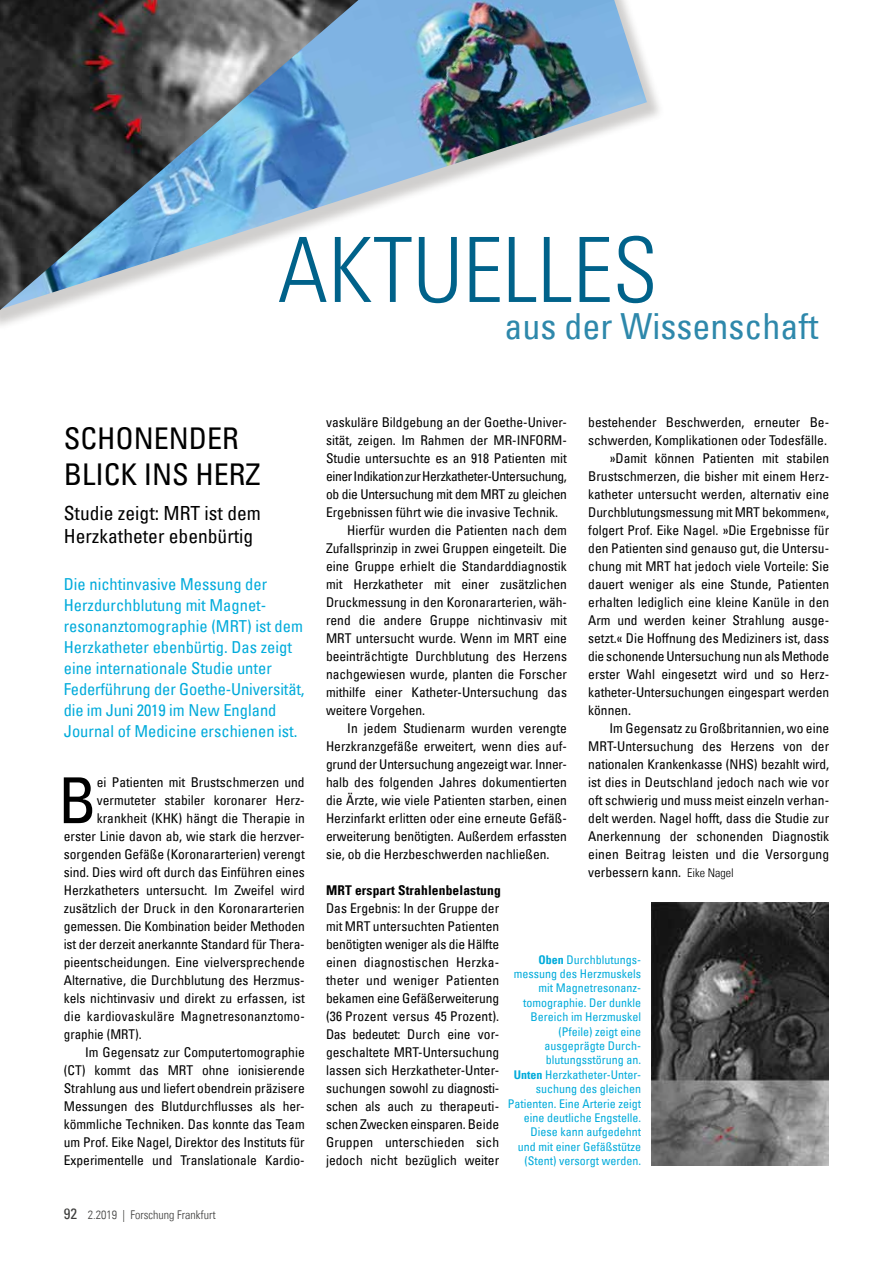
<style>
.page{position:relative;width:893px;height:1263px;background:#fff}
.page>*{position:absolute;margin:0;border:0;box-sizing:border-box;transform-origin:0 0}
.t1{font:90px "Univers Com 47 Light Cond";color:#00628a}
.t2{font:condensed 63.3px "Univers Com 57";color:#000}
.t3{font:condensed 36px "Univers Com 57";color:#2e88ab}
.t4{font:condensed 30px/36px "Univers Com 57";color:#000}
.t5{font:condensed 19.5px/23.4px "Univers Com 57";color:#000}
.t6{font:condensed 16.5px/21px "Univers Com 57";color:#00abdb}
.t7{font:condensed 13.5px/18px "Univers Com 57";color:#000;text-align:justify}
.t8{font:condensed 13.5px "Univers Com 57";letter-spacing:-.025em;color:#000}
.t9{font:condensed 13.5px "Univers Com 57";letter-spacing:.02em;color:#000}
.t10{font:condensed 13.5px "Univers Com 57";letter-spacing:-.02em;color:#000}
.t11{font:13.5px "Univers Com 67 Bold Cond";letter-spacing:.01em;color:#000}
.t12{font:condensed 12px/14.4px "Univers Com 57";color:#00abdb;text-align:right}
.t13{font:12px "Univers Com 47 Light Cond";color:#3c3c3b}
.s1{font-family:"Univers Com 57";font-stretch:condensed;font-size:15px}
.s2{font-family:"Univers Com 47 Light Cond";font-stretch:normal;font-size:12px}
.s3{font-family:"Univers Com 67 Bold Cond";font-stretch:normal}
</style>
<div class="page">
<img style="left:358px;top:0;width:289px;height:212px">
<img style="left:0;top:0;width:358px;height:310px">
<img style="left:651px;top:902px;width:178px;height:263px">
<h1 class="t1" style="left:278px;top:216px;width:381px">AKTUELLES</h1>
<h3 class="t3" style="left:504px;top:304px;width:315px">aus der Wissenschaft</h3>
<h3 class="t4" style="left:64px;top:420px;width:198px">SCHONENDER<br>BLICK INS HERZ</h3>
<h3 class="t5" style="left:64px;top:501px;width:199px">Studie zeigt: MRT ist dem<br>Herzkatheter ebenbürtig</h3>
<p class="t6" style="left:64px;top:573px;width:242px">Die nichtinvasive Messung der Herzdurchblutung mit Magnet&shy;resonanztomographie (MRT) ist dem Herzkatheter ebenbürtig. Das zeigt eine internationale Studie unter Federführung der Goethe-Universität, die im Juni 2019 im New England Journal of Medicine erschienen ist.</p>
<h2 class="t2" style="left:58px;top:760px;width:40px">B</h2>
<p class="t7" style="left:97px;top:773px;width:209px">ei Patienten mit Brustschmerzen und</p>
<p class="t7" style="left:97px;top:791px;width:209px">vermuteter stabiler koronarer Herz-</p>
<p class="t7" style="left:97px;top:809px;width:209px">krankheit (KHK) hängt die Therapie in</p>
<p class="t7" style="left:64px;top:827px;width:242px">erster Linie davon ab, wie stark die herzver-</p>
<p class="t7" style="left:64px;top:845px;width:242px">sorgenden Gefäße (Koronararterien) verengt</p>
<p class="t7" style="left:64px;top:863px;width:242px">sind. Dies wird oft durch das Einführen eines</p>
<p class="t7" style="left:64px;top:881px;width:242px">Herzkatheters untersucht. Im Zweifel wird</p>
<p class="t7" style="left:64px;top:899px;width:242px">zusätzlich der Druck in den Koronararterien</p>
<p class="t7" style="left:64px;top:917px;width:242px">gemessen. Die Kombination beider Methoden</p>
<p class="t7" style="left:64px;top:935px;width:242px">ist der derzeit anerkannte Standard für Thera-</p>
<p class="t7" style="left:64px;top:953px;width:242px">pieentscheidungen. Eine vielversprechende</p>
<p class="t7" style="left:64px;top:971px;width:242px">Alternative, die Durchblutung des Herzmus-</p>
<p class="t7" style="left:64px;top:989px;width:242px">kels nichtinvasiv und direkt zu erfassen, ist</p>
<p class="t9" style="left:64px;top:1008px;width:242px">die kardiovaskuläre Magnetresonanztomo-</p>
<p class="t7" style="left:64px;top:1025px;width:79px">graphie (MRT).</p>
<p class="t7" style="left:85px;top:1043px;width:221px">Im Gegensatz zur Computertomographie</p>
<p class="t7" style="left:64px;top:1061px;width:242px">(CT) kommt das MRT ohne ionisierende</p>
<p class="t7" style="left:64px;top:1079px;width:242px">Strahlung aus und liefert obendrein präzisere</p>
<p class="t7" style="left:64px;top:1097px;width:242px">Messungen des Blutdurchflusses als her-</p>
<p class="t7" style="left:64px;top:1115px;width:242px">kömmliche Techniken. Das konnte das Team</p>
<p class="t7" style="left:64px;top:1133px;width:242px">um Prof. Eike Nagel, Direktor des Instituts für</p>
<p class="t7" style="left:64px;top:1151px;width:242px">Experimentelle und Translationale Kardio-</p>
<p class="t13" style="left:64px;top:1208px;width:153px"><span class="s1">92</span> 2.2019 | Forschung Frankfurt</p>
<p class="t7" style="left:326px;top:413px;width:242px">vaskuläre Bildgebung an der Goethe-Univer-</p>
<p class="t7" style="left:326px;top:431px;width:242px">sität, zeigen. Im Rahmen der MR-INFORM-</p>
<p class="t7" style="left:326px;top:449px;width:242px">Studie untersuchte es an 918 Patienten mit</p>
<p class="t8" style="left:326px;top:468px;width:242px">einer Indikation zur Herzkatheter-Untersuchung,</p>
<p class="t10" style="left:326px;top:486px;width:242px">ob die Untersuchung mit dem MRT zu gleichen</p>
<p class="t7" style="left:326px;top:503px;width:234px">Ergebnissen führt wie die invasive Technik.</p>
<p class="t7" style="left:347px;top:521px;width:221px">Hierfür wurden die Patienten nach dem</p>
<p class="t7" style="left:326px;top:539px;width:242px">Zufallsprinzip in zwei Gruppen eingeteilt. Die</p>
<p class="t7" style="left:326px;top:557px;width:242px">eine Gruppe erhielt die Standarddiagnostik</p>
<p class="t7" style="left:326px;top:575px;width:242px">mit Herzkatheter mit einer zusätzlichen</p>
<p class="t7" style="left:326px;top:593px;width:242px">Druckmessung in den Koronararterien, wäh-</p>
<p class="t7" style="left:326px;top:611px;width:242px">rend die andere Gruppe nichtinvasiv mit</p>
<p class="t7" style="left:326px;top:629px;width:242px">MRT untersucht wurde. Wenn im MRT eine</p>
<p class="t7" style="left:326px;top:647px;width:242px">beeinträchtigte Durchblutung des Herzens</p>
<p class="t7" style="left:326px;top:665px;width:242px">nachgewiesen wurde, planten die Forscher</p>
<p class="t7" style="left:326px;top:683px;width:242px">mithilfe einer Katheter-Untersuchung das</p>
<p class="t7" style="left:326px;top:701px;width:101px">weitere Vorgehen.</p>
<p class="t7" style="left:347px;top:719px;width:221px">In jedem Studienarm wurden verengte</p>
<p class="t7" style="left:326px;top:737px;width:242px">Herzkranzgefäße erweitert, wenn dies auf-</p>
<p class="t7" style="left:326px;top:755px;width:242px">grund der Untersuchung angezeigt war. Inner-</p>
<p class="t7" style="left:326px;top:773px;width:242px">halb des folgenden Jahres dokumentierten</p>
<p class="t7" style="left:326px;top:791px;width:242px">die Ärzte, wie viele Patienten starben, einen</p>
<p class="t7" style="left:326px;top:809px;width:242px">Herzinfarkt erlitten oder eine erneute Gefäß-</p>
<p class="t7" style="left:326px;top:827px;width:242px">erweiterung benötigten. Außerdem erfassten</p>
<p class="t7" style="left:326px;top:845px;width:225px">sie, ob die Herzbeschwerden nachließen.</p>
<p class="t11" style="left:326px;top:882px;width:176px">MRT erspart Strahlenbelastung</p>
<p class="t7" style="left:326px;top:899px;width:175px">Das Ergebnis: In der Gruppe der mit MRT untersuchten Patienten benötigten weniger als die Hälfte einen diagnostischen Herzka&shy;theter und weniger Patienten bekamen eine Gefäßerweiterung (36 Prozent versus 45 Prozent).<br>Das bedeutet: Durch eine vor&shy;geschaltete MRT-Untersuchung lassen sich Herzkatheter-Unter&shy;suchungen sowohl zu diagnosti&shy;schen als auch zu therapeuti&shy;schen Zwecken einsparen. Beide Gruppen unterschieden sich jedoch nicht bezüglich weiter</p>
<p class="t7" style="left:588px;top:413px;width:242px">bestehender Beschwerden, erneuter Be-</p>
<p class="t7" style="left:588px;top:431px;width:240px">schwerden, Komplikationen oder Todesfälle.</p>
<p class="t7" style="left:609px;top:449px;width:221px">»Damit können Patienten mit stabilen</p>
<p class="t7" style="left:588px;top:467px;width:241px">Brustschmerzen, die bisher mit einem Herz-</p>
<p class="t7" style="left:588px;top:485px;width:242px">katheter untersucht werden, alternativ eine</p>
<p class="t7" style="left:588px;top:503px;width:242px">Durchblutungsmessung mit MRT bekommen«,</p>
<p class="t7" style="left:588px;top:521px;width:242px">folgert Prof. Eike Nagel. »Die Ergebnisse für</p>
<p class="t7" style="left:588px;top:539px;width:242px">den Patienten sind genauso gut, die Untersu-</p>
<p class="t7" style="left:588px;top:557px;width:242px">chung mit MRT hat jedoch viele Vorteile: Sie</p>
<p class="t7" style="left:588px;top:575px;width:242px">dauert weniger als eine Stunde, Patienten</p>
<p class="t7" style="left:588px;top:593px;width:242px">erhalten lediglich eine kleine Kanüle in den</p>
<p class="t7" style="left:588px;top:611px;width:242px">Arm und werden keiner Strahlung ausge-</p>
<p class="t7" style="left:588px;top:629px;width:242px">setzt.« Die Hoffnung des Mediziners ist, dass</p>
<p class="t7" style="left:588px;top:647px;width:242px">die schonende Untersuchung nun als Methode</p>
<p class="t7" style="left:588px;top:665px;width:242px">erster Wahl eingesetzt wird und so Herz-</p>
<p class="t7" style="left:588px;top:683px;width:242px">katheter-Untersuchungen eingespart werden</p>
<p class="t7" style="left:588px;top:701px;width:44px">können.</p>
<p class="t7" style="left:609px;top:719px;width:221px">Im Gegensatz zu Großbritannien, wo eine</p>
<p class="t7" style="left:588px;top:737px;width:242px">MRT-Untersuchung des Herzens von der</p>
<p class="t7" style="left:588px;top:755px;width:242px">nationalen Krankenkasse (NHS) bezahlt wird,</p>
<p class="t7" style="left:588px;top:773px;width:242px">ist dies in Deutschland jedoch nach wie vor</p>
<p class="t7" style="left:588px;top:791px;width:242px">oft schwierig und muss meist einzeln verhan-</p>
<p class="t7" style="left:588px;top:809px;width:242px">delt werden. Nagel hofft, dass die Studie zur</p>
<p class="t7" style="left:588px;top:827px;width:242px">Anerkennung der schonenden Diagnostik</p>
<p class="t7" style="left:588px;top:845px;width:242px">einen Beitrag leisten und die Versorgung</p>
<p class="t7" style="left:588px;top:863px;width:147px">verbessern kann. <span class="s2">Eike Nagel</span></p>
<p class="t12" style="left:508px;top:952px;width:135px"><span class="s3">Oben</span> Durchblutungs&shy;messung des Herzmuskels mit Magnetresonanz&shy;tomographie. Der dunkle<br>Bereich im Herzmuskel (Pfeile) zeigt eine ausgeprägte Durch&shy;blutungsstörung an.<br><span class="s3">Unten</span> Herzkatheter-Unter&shy;suchung des gleichen<br>Patienten. Eine Arterie zeigt eine deutliche Engstelle.<br>Diese kann aufgedehnt<br>und mit einer Gefäßstütze (Stent) versorgt werden.</p>
</div>
